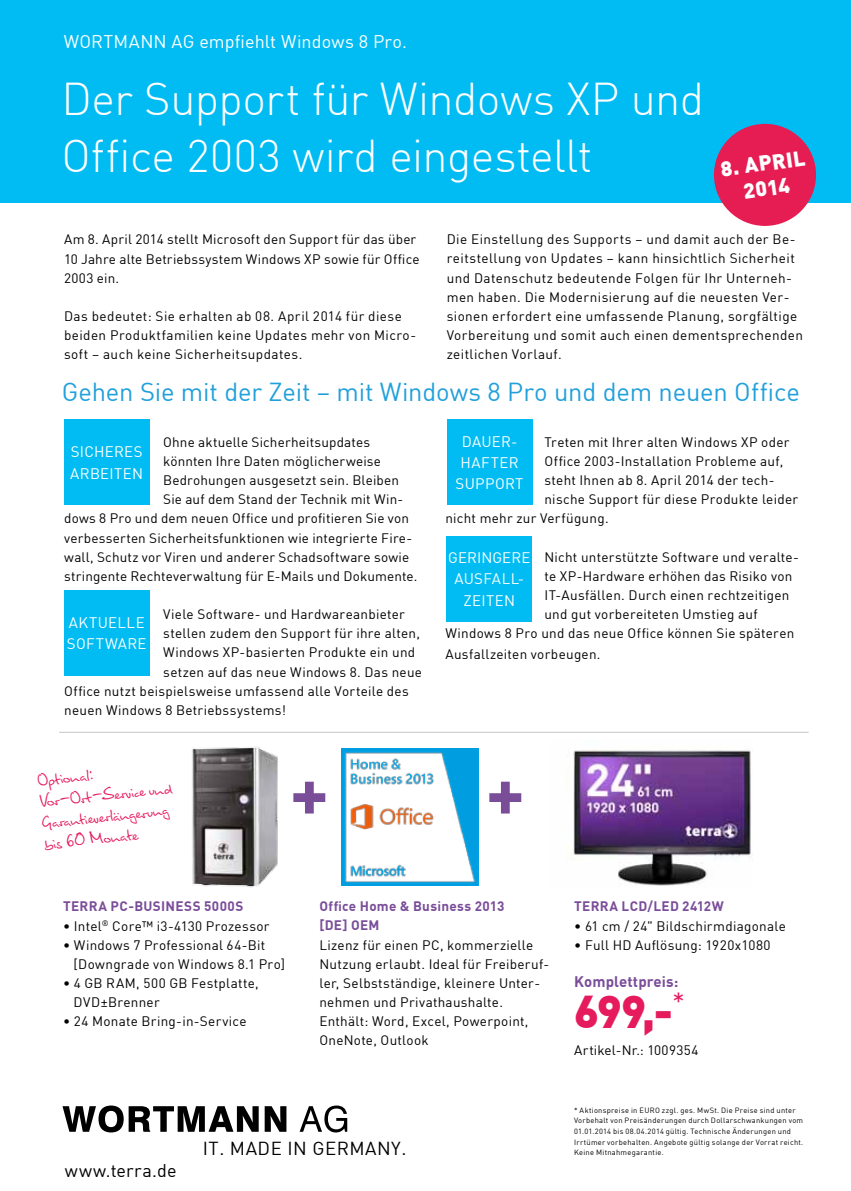
<style>
.page{position:relative;width:851px;height:1191px;background:#fff}
.page>*{position:absolute;margin:0;border:0;box-sizing:border-box;transform-origin:0 0}
.t1{font:700 72px "DIN Offc Pro";color:#7a4d99}
.t2{font:300 45px/57px "DIN Offc Pro";letter-spacing:-.01em;color:#fff}
.t3{font:900 45px "DIN Offc Pro";color:#e61b5d}
.t4{font:25.5px "DIN Offc Pro";letter-spacing:-.005em;color:#21a0db}
.t5{font:900 21px/25.2px "DIN Offc Pro";color:#fff;text-align:center}
.t6{font:18.45px "DIN Offc Pro";letter-spacing:.025em;color:#000}
.t7{font:18px/21.3px "Brouet Handwriting";color:#e61b5d}
.t8{font:18px "DIN Offc Pro";letter-spacing:.01em;color:#fff}
.t9{font:18px "DIN Offc Pro";letter-spacing:.025em;color:#000}
.t10{font:15px/21.3px "DIN Offc Pro";letter-spacing:.02em;color:#fff}
.t11{font:700 15px "DIN Offc Pro";letter-spacing:.01em;color:#7a4d99}
.t12{font:13.5px/19.2px "DIN Offc Pro";letter-spacing:.02em;color:#000}
.t13{font:700 13.5px/19.2px "DIN Offc Pro";letter-spacing:.025em;color:#7a4d99}
.t14{font:7.5px/10.6px "DIN Offc Pro";letter-spacing:.035em;color:#000}
</style>
<div class="page">
<div style="left:0;top:0;width:850px;height:203px;background:#01bcf3"></div>
<svg style="left:62px;top:1105px;width:285px;height:27px"></svg>
<div style="left:64px;top:419px;width:85px;height:85px;background:#01bcf3"></div>
<div style="left:446px;top:536px;width:85px;height:85px;background:#01bcf3"></div>
<div style="left:64px;top:590px;width:85px;height:85px;background:#01bcf3"></div>
<div style="left:447px;top:420px;width:85px;height:85px;background:#01bcf3"></div>
<div style="left:713px;top:124px;width:102px;height:102px;background:#e61d53;border-radius:50%"></div>
<img style="left:192px;top:746px;width:86px;height:142px">
<img style="left:566px;top:750px;width:185px;height:136px">
<img style="left:341px;top:748px;width:137px;height:137px">
<hr style="left:59px;top:732px;width:749px;height:1px;background:#c6c6c6">
<h3 class="t8" style="left:64px;top:27px;width:344px">WORTMANN AG empfiehlt Windows 8 Pro.</h3>
<h2 class="t2" style="left:61px;top:67px;width:644px">Der Support für Windows XP und<br>Office 2003 wird eingestellt</h2>
<h3 class="t5" style="left:718px;top:154px;width:87px;rotate:-8deg">8. APRIL<br>2014</h3>
<p class="t12" style="left:64px;top:228px;width:357px">Am 8. April 2014 stellt Microsoft den Support für das über<br>10 Jahre alte Betriebssystem Windows XP sowie für Office<br>2003 ein.</p>
<p class="t12" style="left:64px;top:305px;width:353px">Das bedeutet: Sie erhalten ab 08. April 2014 für diese beiden Produktfamilien keine Updates mehr von Micro&shy;soft – auch keine Sicherheitsupdates.</p>
<p class="t12" style="left:446px;top:228px;width:358px">Die Einstellung des Supports – und damit auch der Be&shy;reitstellung von Updates – kann hinsichtlich Sicherheit und Datenschutz bedeutende Folgen für Ihr Unterneh&shy;men haben. Die Modernisierung auf die neuesten Ver&shy;sionen erfordert eine umfassende Planung, sorgfältige Vorbereitung und somit auch einen dementsprechenden zeitlichen Vorlauf.</p>
<h3 class="t4" style="left:62px;top:371px;width:739px">Gehen Sie mit der Zeit – mit Windows 8 Pro und dem neuen Office</h3>
<p class="t12" style="left:163px;top:431px;width:208px">Ohne aktuelle Sicherheitsupdates</p>
<p class="t12" style="left:163px;top:450px;width:219px">könnten Ihre Daten möglicherweise</p>
<p class="t12" style="left:163px;top:469px;width:237px">Bedrohungen ausgesetzt sein. Bleiben</p>
<p class="t12" style="left:163px;top:488px;width:241px">Sie auf dem Stand der Technik mit Win-</p>
<p class="t12" style="left:64px;top:507px;width:346px">dows 8 Pro und dem neuen Office und profitieren Sie von</p>
<p class="t12" style="left:64px;top:527px;width:349px">verbesserten Sicherheitsfunktionen wie integrierte Fire-</p>
<p class="t12" style="left:64px;top:546px;width:346px">wall, Schutz vor Viren und anderer Schadsoftware sowie</p>
<p class="t12" style="left:64px;top:565px;width:355px">stringente Rechteverwaltung für E-Mails und Dokumente.</p>
<p class="t12" style="left:163px;top:603px;width:243px">Viele Software- und Hardwareanbieter</p>
<p class="t12" style="left:163px;top:622px;width:258px">stellen zudem den Support für ihre alten,</p>
<p class="t12" style="left:163px;top:641px;width:253px">Windows XP-basierten Produkte ein und</p>
<p class="t12" style="left:163px;top:660px;width:260px">setzen auf das neue Windows 8. Das neue</p>
<p class="t12" style="left:64px;top:680px;width:346px">Office nutzt beispielsweise umfassend alle Vorteile des</p>
<p class="t12" style="left:64px;top:699px;width:223px">neuen Windows 8 Betriebssystems!</p>
<p class="t10" style="left:70px;top:440px;width:35px">Sicheres<br>Arbeiten</p>
<p class="t10" style="left:67px;top:610px;width:81px">AKTUELLE<br>SOFTWARE</p>
<p class="t10" style="left:461px;top:429px;width:21px">Dauer</p>
<p class="t10" style="left:511px;top:429px;width:8px">-</p>
<p class="t10" style="left:455px;top:450px;width:20px;text-align:center">hafter<br>Support</p>
<p class="t12" style="left:544px;top:431px;width:246px">Treten mit Ihrer alten Windows XP oder</p>
<p class="t12" style="left:544px;top:450px;width:240px">Office 2003-Installation Probleme auf,</p>
<p class="t12" style="left:544px;top:469px;width:231px">steht Ihnen ab 8. April 2014 der tech-</p>
<p class="t12" style="left:544px;top:488px;width:255px">nische Support für diese Produkte leider</p>
<p class="t12" style="left:445px;top:507px;width:165px">nicht mehr zur Verfügung.</p>
<p class="t12" style="left:544px;top:546px;width:256px">Nicht unterstützte Software und veralte-</p>
<p class="t12" style="left:544px;top:565px;width:249px">te XP-Hardware erhöhen das Risiko von</p>
<p class="t12" style="left:544px;top:584px;width:246px">IT-Ausfällen. Durch einen rechtzeitigen</p>
<p class="t12" style="left:544px;top:603px;width:215px">und gut vorbereiteten Umstieg auf</p>
<p class="t12" style="left:445px;top:622px;width:350px">Windows 8 Pro und das neue Office können Sie späteren</p>
<p class="t12" style="left:445px;top:643px;width:157px">Ausfallzeiten vorbeugen.</p>
<p class="t10" style="left:448px;top:545px;width:26px;text-align:center">Geringere<br>Ausfa</p>
<p class="t10" style="left:501px;top:567px;width:24px">ll-</p>
<p class="t10" style="left:463px;top:588px;width:18px">Zeiten</p>
<h3 class="t7" style="left:36px;top:769px;width:135px;rotate:-6deg">Optional:<br>Vor-Ort-Service und<br>Garantieverlängerung bis 60 Monate</h3>
<h1 class="t1" style="left:290px;top:731px;width:41px">+</h1>
<h1 class="t1" style="left:485px;top:731px;width:41px">+</h1>
<p class="t13" style="left:63px;top:895px;width:10px">TERRA</p>
<p class="t13" style="left:110px;top:895px;width:134px">PC-BUSINESS 5000S</p>
<p class="t12" style="left:63px;top:914px;width:208px">• Intel<sup>®</sup> Core™ i3-4130 Prozessor</p>
<p class="t12" style="left:74px;top:933px;width:213px;text-indent:-11px">• Windows 7 Professional 64-Bit [Downgrade von Windows 8.1 Pro]</p>
<p class="t12" style="left:74px;top:972px;width:187px;text-indent:-11px">• 4 GB RAM, 500 GB Festplatte,<br>DVD±Brenner</p>
<p class="t12" style="left:63px;top:1010px;width:185px">• 24 Monate Bring-in-Service</p>
<p class="t13" style="left:319px;top:895px;width:186px">Office Home &amp; Business 2013 [DE] OEM</p>
<p class="t12" style="left:319px;top:933px;width:231px">Lizenz für einen PC, kommerzielle<br>Nutzung erlaubt. Ideal für Freiberuf&shy;ler, Selbstständige, kleinere Unter&shy;nehmen und Privathaushalte.<br>Enthält: Word, Excel, Powerpoint,<br>OneNote, Outlook</p>
<h3 class="t9" style="left:65px;top:1156px;width:113px">www.terra.de</h3>
<h3 class="t6" style="left:203px;top:1134px;width:205px">IT. MADE IN GERMANY.</h3>
<p class="t13" style="left:574px;top:895px;width:10px">TERRA</p>
<p class="t13" style="left:621px;top:895px;width:9px">LCD</p>
<p class="t13" style="left:647px;top:895px;width:15px">/LED</p>
<p class="t13" style="left:682px;top:895px;width:43px">2412W</p>
<p class="t12" style="left:574px;top:914px;width:213px">• 61 cm / 24" Bildschirmdiagonale</p>
<p class="t12" style="left:574px;top:933px;width:198px">• Full HD Auflösung: 1920x1080</p>
<p class="t11" style="left:574px;top:969px;width:106px">Komplettpreis:</p>
<h2 class="t3" style="left:574px;top:972px;width:112px">699,-<sup>*</sup></h2>
<p class="t12" style="left:574px;top:1038px;width:126px">Artikel-Nr.: 1009354</p>
<p class="t14" style="left:574px;top:1104px;width:231px">* Aktionspreise in EURO zzgl. ges. MwSt. Die Preise sind unter Vorbehalt von Preisänderungen durch Dollarschwankungen vom 01.01.2014 bis 08.04.2014 gültig. Technische Änderungen und Irrtümer vorbehalten. Angebote gültig solange der Vorrat reicht.<br>Keine Mitnahmegarantie.</p>
</div>
